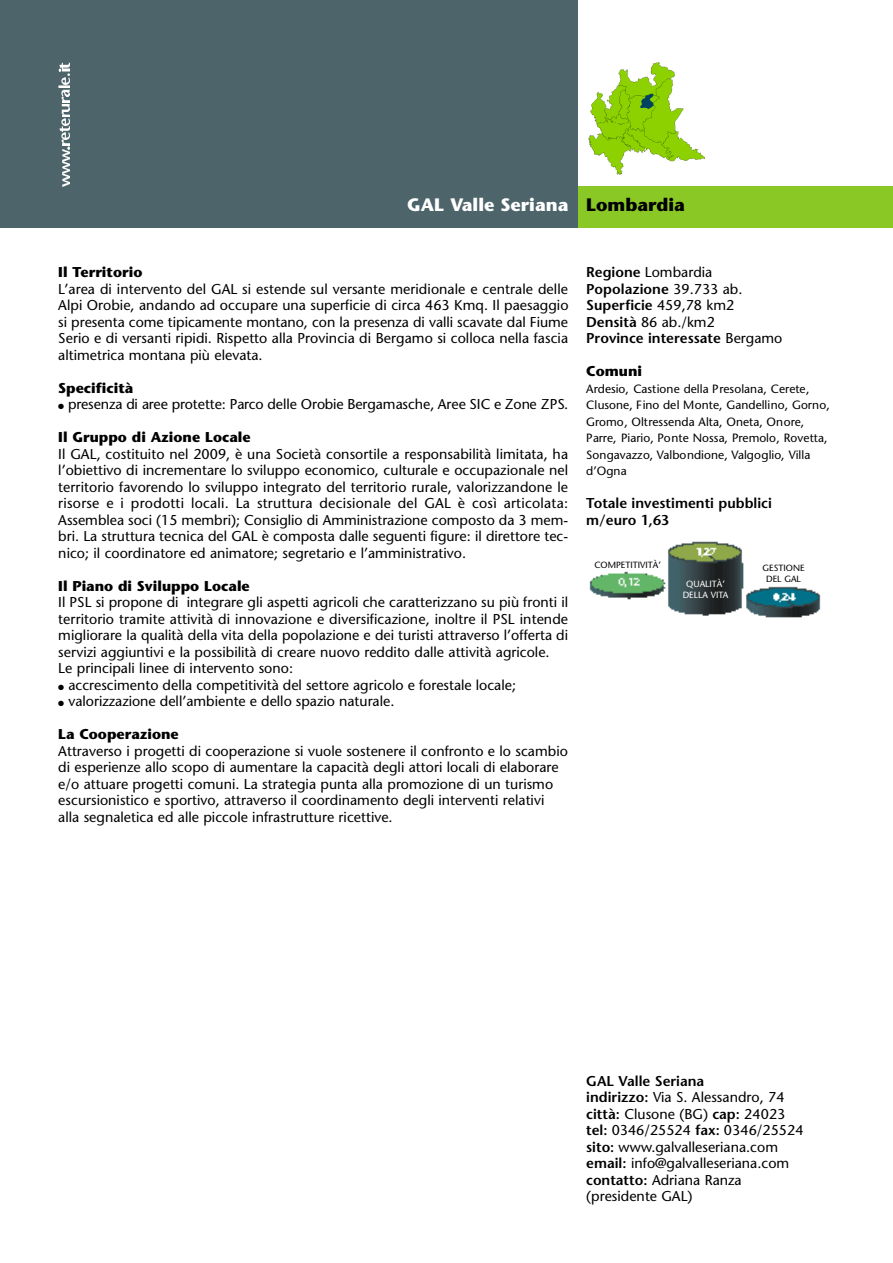
<style>
.page{position:relative;width:893px;height:1263px;background:#fff}
.page>*{position:absolute;margin:0;border:0;box-sizing:border-box;transform-origin:0 0}
.t1{font:700 18px "Stone Sans";color:#fff}
.t2{font:14.25px/16.5px "Stone Sans";color:#000}
.t3{font:600 14.25px/16.5px "Stone Sans";color:#000}
.t4{font:700 14.25px "Stone Sans";color:#000}
.t5{font:12px/16.5px "Stone Sans";color:#000}
.t6{font:9px/10.8px "Stone Sans";color:#000;text-align:center}
.t7{font:9px/10.8px "Stone Sans";color:#fff;text-align:center}
.s1{color:#000}
.s2{font-weight:400}
.s3{font-weight:600}
</style>
<div class="page">
<div style="left:576px;top:186px;width:316px;height:42px;background:#89c825"></div>
<div style="left:0;top:0;width:578px;height:228px;background:#4d646a"></div>
<svg style="left:58px;top:63px;width:12px;height:123px"></svg>
<img style="left:588px;top:63px;width:117px;height:112px">
<img style="left:589px;top:541px;width:232px;height:77px">
<p class="t1" style="left:407px;top:198px;width:279px">GAL Valle Seriana <span class="s1">Lombardia</span></p>
<p class="t4" style="left:58px;top:267px;width:86px">Il Territorio</p>
<p class="t2" style="left:58px;top:282px;width:512px;text-align:justify">L’area di intervento del GAL si estende sul versante meridionale e centrale delle Alpi Orobie, andando ad occupare una superficie di circa 463 Kmq. Il paesaggio si presenta come tipicamente montano, con la presenza di valli scavate dal Fiume Serio e di versanti ripidi. Rispetto alla Provincia di Bergamo si colloca nella fascia altimetrica montana più elevata.</p>
<p class="t4" style="left:58px;top:382px;width:77px">Specificità</p>
<p class="t2" style="left:58px;top:398px;width:511px">● presenza di aree protette: Parco delle Orobie Bergamasche, Aree SIC e Zone ZPS.</p>
<p class="t4" style="left:58px;top:432px;width:194px">Il Gruppo di Azione Locale</p>
<p class="t2" style="left:58px;top:447px;width:511px;text-align:justify">Il GAL, costituito nel 2009, è una Società consortile a responsabilità limitata, ha l’obiettivo di incrementare lo sviluppo economico, culturale e occupazionale nel territorio favorendo lo sviluppo integrato del territorio rurale, valorizzandone le risorse e i prodotti locali. La struttura decisionale del GAL è così articolata:<br>Assemblea soci (15 membri); Consiglio di Amministrazione composto da 3 mem&shy;bri. La struttura tecnica del GAL è composta dalle seguenti figure: il direttore tec&shy;nico; il coordinatore ed animatore; segretario e l’amministrativo.</p>
<p class="t4" style="left:58px;top:580px;width:193px">Il Piano di Sviluppo Locale</p>
<p class="t2" style="left:58px;top:596px;width:511px">Il PSL si propone di integrare gli aspetti agricoli che caratterizzano su più fronti il territorio tramite attività di innovazione e diversificazione, inoltre il PSL intende migliorare la qualità della vita della popolazione e dei turisti attraverso l’offerta di servizi aggiuntivi e la possibilità di creare nuovo reddito dalle attività agricole.<br>Le principali linee di intervento sono:</p>
<p class="t2" style="left:58px;top:678px;width:459px">● accrescimento della competitività del settore agricolo e forestale locale;</p>
<p class="t2" style="left:58px;top:695px;width:338px">● valorizzazione dell’ambiente e dello spazio naturale.</p>
<p class="t4" style="left:58px;top:729px;width:122px">La Cooperazione</p>
<p class="t2" style="left:58px;top:744px;width:511px">Attraverso i progetti di cooperazione si vuole sostenere il confronto e lo scambio di esperienze allo scopo di aumentare la capacità degli attori locali di elaborare e/o attuare progetti comuni. La strategia punta alla promozione di un turismo escursionistico e sportivo, attraverso il coordinamento degli interventi relativi alla segnaletica ed alle piccole infrastrutture ricettive.</p>
<p class="t3" style="left:586px;top:265px;width:198px">Regione <span class="s2">Lombardia<br></span>Popolazione <span class="s2">39.733 ab.<br></span>Superficie <span class="s2">459,78 km2<br></span>Densità <span class="s2">86 ab./km2<br></span>Province interessate <span class="s2">Bergamo</span></p>
<p class="t4" style="left:586px;top:366px;width:57px">Comuni</p>
<p class="t5" style="left:586px;top:382px;width:245px">Ardesio, Castione della Presolana, Cerete, Clusone, Fino del Monte, Gandellino, Gorno, Gromo, Oltressenda Alta, Oneta, Onore, Parre, Piario, Ponte Nossa, Premolo, Rovetta, Songavazzo, Valbondione, Valgoglio, Villa<br>d ’O g n a</p>
<p class="t3" style="left:586px;top:497px;width:187px">Totale investimenti pubblici m/euro 1,63</p>
<p class="t6" style="left:762px;top:563px;width:43px">GESTIONE<br>DEL GAL</p>
<p class="t7" style="left:683px;top:580px;width:47px">QUALITÀ’<br>DELLA VITA</p>
<p class="t6" style="left:594px;top:560px;width:68px">COMPETITIVITÀ’</p>
<p class="t2" style="left:586px;top:1074px;width:219px"><span class="s3">GAL Valle Seriana<br>indirizzo:</span> Via S. Alessandro, 74 <span class="s3">città:</span> Clusone (BG) <span class="s3">cap:</span> 24023 <span class="s3">tel:</span> 0346/25524 <span class="s3">fax:</span> 0346/25524 <span class="s3">sito:</span> www.galvalleseriana.com <span class="s3">email:</span> info@galvalleseriana.com <span class="s3">contatto:</span> Adriana Ranza (presidente GAL)</p>
</div>
